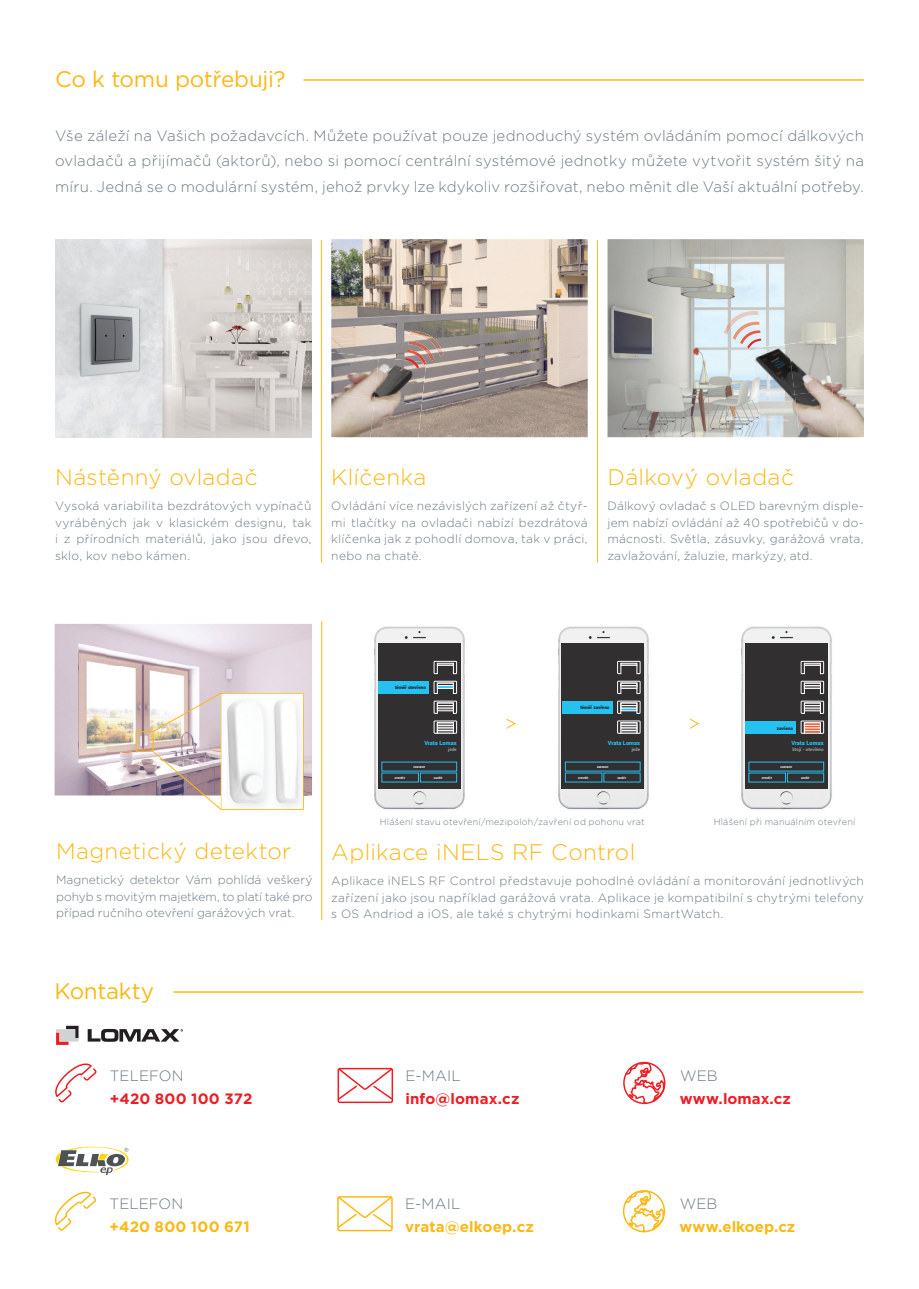
<style>
.page{position:relative;width:919px;height:1289px;background:#fff}
.page>*{position:absolute;margin:0;border:0;box-sizing:border-box;transform-origin:0 0}
.t1{font:300 22.5px "Gotham";letter-spacing:.015em;color:#fcb814}
.t2{font:22.5px "Gotham";letter-spacing:-.01em;color:#fcb814}
.t3{font:300 15px/25.5px "Gotham";letter-spacing:.01em;color:#6b7a83;text-align:justify}
.t4{font:700 15px "Gotham";letter-spacing:.01em;color:#fcb814}
.t5{font:700 15px "Gotham";letter-spacing:.01em;color:#ee1d23}
.t6{font:300 12px/16.5px "Gotham";letter-spacing:.015em;color:#6b7a83;text-align:justify}
.t7{font:300 9px "Gotham";letter-spacing:.025em;color:#6b7a83}
.t8{font:900 5.7px "Roboto";color:#24c1f1}
.t9{font:900 4.5px "Roboto";color:#231f20}
.t10{font:900 4.5px "Roboto";color:#939598}
.t11{font:900 2.7px "Roboto";color:#fff}
</style>
<div class="page">
<img style="left:607px;top:239px;width:256px;height:198px">
<img style="left:825px;top:336px;width:38px;height:50px">
<img style="left:788px;top:339px;width:44px;height:51px">
<img style="left:751px;top:344px;width:43px;height:55px">
<img style="left:832px;top:386px;width:31px;height:51px">
<img style="left:794px;top:390px;width:44px;height:47px">
<img style="left:757px;top:394px;width:43px;height:43px">
<svg style="left:747px;top:339px;width:14px;height:9px"></svg>
<img style="left:740px;top:330px;width:20px;height:14px">
<img style="left:732px;top:321px;width:27px;height:19px">
<img style="left:723px;top:311px;width:35px;height:24px">
<img style="left:331px;top:239px;width:256px;height:198px">
<img style="left:331px;top:352px;width:48px;height:42px">
<img style="left:374px;top:357px;width:52px;height:47px">
<img style="left:331px;top:394px;width:43px;height:43px">
<img style="left:370px;top:399px;width:52px;height:38px">
<svg style="left:405px;top:358px;width:21px;height:10px"></svg>
<img style="left:408px;top:341px;width:26px;height:20px">
<img style="left:410px;top:331px;width:33px;height:25px">
<img style="left:55px;top:239px;width:256px;height:198px">
<hr style="left:303px;top:79px;width:560px;height:2px;background:#fcb814">
<img style="left:374px;top:626px;width:91px;height:184px">
<hr style="left:321px;top:240px;width:1px;height:322px;background:#fcb814">
<hr style="left:321px;top:621px;width:1px;height:298px;background:#fcb814">
<hr style="left:597px;top:240px;width:1px;height:322px;background:#fcb814">
<div style="left:337px;top:1196px;width:56px;height:35px;border:2px solid #fcb814;border-radius:2px"></div>
<svg style="left:337px;top:1196px;width:56px;height:33px"></svg>
<svg style="left:54px;top:1191px;width:43px;height:40px"></svg>
<svg style="left:625px;top:1192px;width:40px;height:40px"></svg>
<div style="left:622px;top:1189px;width:43px;height:43px;border:2px solid #fcb814;border-radius:50%"></div>
<div style="left:337px;top:1067px;width:56px;height:36px;border:2px solid #ee1d23;border-radius:2px"></div>
<svg style="left:337px;top:1067px;width:56px;height:33px"></svg>
<svg style="left:55px;top:1063px;width:42px;height:40px"></svg>
<svg style="left:624px;top:1064px;width:41px;height:40px"></svg>
<div style="left:623px;top:1061px;width:42px;height:43px;border:2px solid #ee1d23;border-radius:50%"></div>
<hr style="left:173px;top:991px;width:690px;height:1px;background:#fcb814">
<svg style="left:88px;top:1028px;width:95px;height:13px"></svg>
<svg style="left:56px;top:1025px;width:22px;height:19px"></svg>
<svg style="left:56px;top:1146px;width:73px;height:28px"></svg>
<div style="left:378px;top:643px;width:82px;height:145px;background:#312f30"></div>
<svg style="left:433px;top:661px;width:24px;height:13px"></svg>
<svg style="left:433px;top:681px;width:24px;height:13px"></svg>
<div style="left:437px;top:683px;width:16px;height:3px;border:1px solid #fff"></div>
<div style="left:437px;top:685px;width:16px;height:3px;border:1px solid #fff"></div>
<svg style="left:433px;top:700px;width:24px;height:13px"></svg>
<div style="left:437px;top:708px;width:16px;height:3px;border:1px solid #fff"></div>
<svg style="left:433px;top:720px;width:24px;height:13px"></svg>
<div style="left:437px;top:727px;width:16px;height:4px;border:1px solid #fff"></div>
<div style="left:437px;top:730px;width:16px;height:3px;border:1px solid #fff"></div>
<div style="left:378px;top:681px;width:50px;height:12px;background:#24c1f1"></div>
<img style="left:741px;top:626px;width:91px;height:184px">
<div style="left:745px;top:643px;width:82px;height:146px;background:#312f30"></div>
<svg style="left:800px;top:661px;width:23px;height:13px"></svg>
<svg style="left:800px;top:681px;width:23px;height:13px"></svg>
<div style="left:804px;top:683px;width:16px;height:3px;border:1px solid #fff"></div>
<div style="left:804px;top:685px;width:16px;height:3px;border:1px solid #fff"></div>
<svg style="left:800px;top:700px;width:23px;height:13px"></svg>
<div style="left:804px;top:702px;width:16px;height:3px;border:1px solid #fff"></div>
<div style="left:804px;top:705px;width:16px;height:3px;border:1px solid #fff"></div>
<div style="left:804px;top:708px;width:16px;height:3px;border:1px solid #fff"></div>
<svg style="left:800px;top:720px;width:23px;height:13px"></svg>
<div style="left:804px;top:730px;width:16px;height:3px;border:1px solid #fff"></div>
<div style="left:745px;top:721px;width:50px;height:13px;background:#24c1f1"></div>
<img style="left:55px;top:624px;width:257px;height:85px">
<img style="left:55px;top:709px;width:98px;height:86px">
<img style="left:307px;top:709px;width:5px;height:86px">
<img style="left:303px;top:795px;width:4px;height:15px">
<img style="left:303px;top:694px;width:4px;height:101px">
<div style="left:136px;top:731px;width:17px;height:20px;border:1px solid #fcb814"></div>
<svg style="left:153px;top:692px;width:150px;height:118px"></svg>
<img style="left:558px;top:626px;width:91px;height:184px">
<div style="left:561px;top:643px;width:83px;height:145px;background:#312f30"></div>
<svg style="left:617px;top:661px;width:23px;height:13px"></svg>
<svg style="left:617px;top:681px;width:23px;height:13px"></svg>
<div style="left:620px;top:683px;width:17px;height:3px;border:1px solid #fff"></div>
<div style="left:620px;top:685px;width:17px;height:3px;border:1px solid #fff"></div>
<svg style="left:617px;top:700px;width:23px;height:13px"></svg>
<svg style="left:617px;top:720px;width:23px;height:13px"></svg>
<div style="left:620px;top:727px;width:17px;height:4px;border:1px solid #fff"></div>
<div style="left:620px;top:730px;width:17px;height:3px;border:1px solid #fff"></div>
<div style="left:562px;top:701px;width:50px;height:12px;background:#24c1f1"></div>
<svg style="left:506px;top:719px;width:9px;height:10px"></svg>
<svg style="left:690px;top:719px;width:9px;height:10px"></svg>
<h1 class="t2" style="left:55px;top:70px;width:232px">Co k tomu potřebuji?</h1>
<p class="t3" style="left:55px;top:124px;width:810px">Vše záleží na Vašich požadavcích. Můžete používat pouze jednoduchý systém ovládáním pomocí dálkových ovladačů a přijímačů (aktorů), nebo si pomocí centrální systémové jednotky můžete vytvořit systém šitý na míru. Jedná se o modulární systém, jehož prvky lze kdykoliv rozšiřovat, nebo měnit dle Vaší aktuální potřeby.</p>
<h1 class="t1" style="left:55px;top:469px;width:204px">Nástěnný ovladač</h1>
<p class="t6" style="left:55px;top:498px;width:258px">Vysoká variabilita bezdrátových vypínačů vyráběných jak v klasickém designu, tak i z přírodních materiálů, jako jsou dřevo, sklo, kov nebo kámen.</p>
<h1 class="t1" style="left:331px;top:469px;width:96px">Klíčenka</h1>
<p class="t6" style="left:331px;top:498px;width:258px">Ovládání více nezávislých zařízení až čtyř&shy;mi tlačítky na ovladači nabízí bezdrátová klíčenka jak z pohodlí domova, tak v práci, nebo na chatě.</p>
<h1 class="t1" style="left:607px;top:469px;width:188px">Dálkový ovladač</h1>
<p class="t6" style="left:607px;top:498px;width:258px">Dálkový ovladač s OLED barevným disple&shy;jem nabízí ovládání až 40 spotřebičů v do&shy;mácnosti. Světla, zásuvky, garážová vrata, zavlažování, žaluzie, markýzy, atd.</p>
<h1 class="t1" style="left:56px;top:843px;width:237px">Magnetický detektor</h1>
<p class="t6" style="left:56px;top:872px;width:258px">Magnetický detektor Vám pohlídá veškerý pohyb s movitým majetkem, to platí také pro případ ručního otevření garážových vrat.</p>
<p class="t9" style="left:395px;top:685px;width:32px">téměř otevřeno</p>
<p class="t9" style="left:580px;top:705px;width:31px">téměř zavřeno</p>
<p class="t9" style="left:776px;top:725px;width:18px">zavřeno</p>
<p class="t8" style="left:424px;top:739px;width:34px">Vrata Lomax</p>
<p class="t10" style="left:448px;top:747px;width:10px">jede</p>
<p class="t8" style="left:608px;top:739px;width:34px">Vrata Lomax</p>
<p class="t10" style="left:631px;top:747px;width:10px">jede</p>
<p class="t8" style="left:791px;top:739px;width:34px">Vrata Lomax</p>
<p class="t10" style="left:792px;top:747px;width:33px">Stojí - otevřeno</p>
<p class="t11" style="left:413px;top:765px;width:13px">ZASTAVIT</p>
<p class="t11" style="left:597px;top:765px;width:13px">ZASTAVIT</p>
<p class="t11" style="left:780px;top:765px;width:13px">ZASTAVIT</p>
<p class="t11" style="left:395px;top:776px;width:12px">OTEVŘÍT</p>
<p class="t11" style="left:434px;top:776px;width:10px">ZAVŘÍT</p>
<p class="t11" style="left:578px;top:776px;width:12px">OTEVŘÍT</p>
<p class="t11" style="left:617px;top:776px;width:10px">ZAVŘÍT</p>
<p class="t11" style="left:761px;top:776px;width:12px">OTEVŘÍT</p>
<p class="t11" style="left:801px;top:776px;width:10px">ZAVŘÍT</p>
<p class="t7" style="left:380px;top:818px;width:266px">Hlášení stavu otevření/mezipoloh/zavření od pohonu vrat</p>
<p class="t7" style="left:713px;top:818px;width:143px">Hlášení při manuálním otevření</p>
<h1 class="t1" style="left:331px;top:844px;width:305px">Aplikace iNELS RF Control</h1>
<p class="t6" style="left:331px;top:873px;width:534px">Aplikace iNELS RF Control představuje pohodlné ovládání a monitorování jednotlivých zařízení jako jsou například garážová vrata. Aplikace je kompatibilní s chytrými telefony s OS Andriod a iOS, ale také s chytrými hodinkami SmartWatch.</p>
<h1 class="t2" style="left:55px;top:982px;width:101px">Kontakty</h1>
<p class="t3" style="left:405px;top:1063px;width:57px">E-MAIL</p>
<p class="t5" style="left:405px;top:1093px;width:116px">info@lomax.cz</p>
<p class="t3" style="left:110px;top:1063px;width:75px">TELEFON</p>
<p class="t5" style="left:110px;top:1093px;width:144px">+420 800 100 372</p>
<p class="t5" style="left:679px;top:1093px;width:113px">www.lomax.cz</p>
<p class="t3" style="left:680px;top:1063px;width:39px">WEB</p>
<p class="t3" style="left:405px;top:1191px;width:57px">E-MAIL</p>
<p class="t4" style="left:405px;top:1221px;width:130px">vrata@elkoep.cz</p>
<p class="t3" style="left:110px;top:1191px;width:75px">TELEFON</p>
<p class="t4" style="left:110px;top:1221px;width:142px">+420 800 100 671</p>
<p class="t4" style="left:679px;top:1221px;width:117px">www.elkoep.cz</p>
<p class="t3" style="left:679px;top:1191px;width:39px">WEB</p>
</div>
